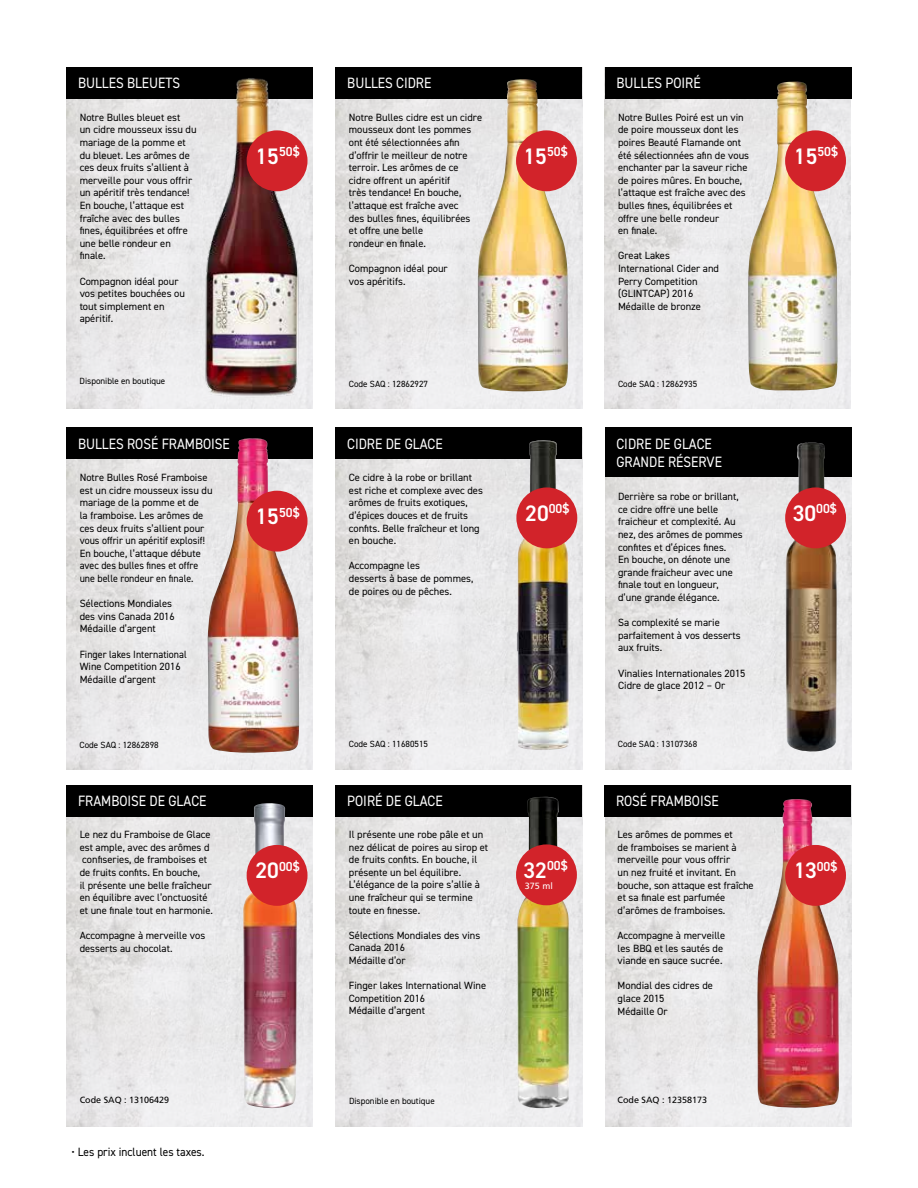
<style>
.page{position:relative;width:918px;height:1188px;background:#fff}
.page>*{position:absolute;margin:0;border:0;box-sizing:border-box;transform-origin:0 0}
.t1{font:15px/18px "DIN2014";color:#fff;scale:.9 1}
.t2{font:600 13.05px "DIN2014";color:#fff}
.t3{font:12px "DIN2014";color:#000;scale:.95 1}
.t4{font:10.5px/12.6px "DIN2014";color:#000}
.t5{font:10.5px/12.6px "DIN2014";color:#000;scale:.95 1}
.t6{font:9px "DIN2014";color:#000}
.t7{font:9px "Frutiger";color:#000}
.t8{font:9px "Frutiger";color:#fff}
.s1{font-size:22.5px}
</style>
<div class="page">
<img style="left:336px;top:99px;width:246px;height:310px">
<div style="left:336px;top:67px;width:246px;height:32px;background:#000"></div>
<img style="left:477px;top:79px;width:92px;height:315px">
<div style="left:516px;top:130px;width:61px;height:61px;background:#d2232a;border-radius:50%"></div>
<img style="left:605px;top:99px;width:246px;height:310px">
<div style="left:605px;top:67px;width:246px;height:32px;background:#000"></div>
<img style="left:748px;top:82px;width:90px;height:310px">
<div style="left:785px;top:130px;width:61px;height:61px;background:#d2232a;border-radius:50%"></div>
<img style="left:67px;top:459px;width:246px;height:310px">
<div style="left:67px;top:428px;width:246px;height:31px;background:#000"></div>
<img style="left:208px;top:438px;width:91px;height:317px">
<div style="left:247px;top:491px;width:61px;height:61px;background:#d2232a;border-radius:50%"></div>
<img style="left:605px;top:817px;width:246px;height:310px">
<div style="left:605px;top:785px;width:246px;height:32px;background:#000"></div>
<img style="left:757px;top:799px;width:82px;height:309px">
<div style="left:785px;top:845px;width:61px;height:61px;background:#d2232a;border-radius:50%"></div>
<img style="left:67px;top:817px;width:246px;height:310px">
<div style="left:67px;top:785px;width:246px;height:32px;background:#000"></div>
<img style="left:243px;top:803px;width:55px;height:309px">
<div style="left:247px;top:845px;width:61px;height:61px;background:#d2232a;border-radius:50%"></div>
<img style="left:605px;top:477px;width:246px;height:293px">
<div style="left:605px;top:428px;width:246px;height:49px;background:#000"></div>
<img style="left:785px;top:443px;width:52px;height:309px">
<div style="left:785px;top:487px;width:61px;height:61px;background:#d2232a;border-radius:50%"></div>
<img style="left:336px;top:459px;width:246px;height:311px">
<div style="left:336px;top:428px;width:246px;height:31px;background:#000"></div>
<img style="left:517px;top:440px;width:52px;height:310px">
<div style="left:516px;top:487px;width:61px;height:61px;background:#d2232a;border-radius:50%"></div>
<img style="left:336px;top:817px;width:246px;height:310px">
<div style="left:336px;top:785px;width:246px;height:32px;background:#000"></div>
<img style="left:517px;top:797px;width:52px;height:314px">
<div style="left:516px;top:844px;width:61px;height:61px;background:#d2232a;border-radius:50%"></div>
<img style="left:67px;top:99px;width:246px;height:310px">
<div style="left:67px;top:67px;width:246px;height:32px;background:#000"></div>
<img style="left:202px;top:78px;width:104px;height:322px">
<div style="left:247px;top:130px;width:61px;height:61px;background:#d2232a;border-radius:50%"></div>
<h1 class="t1" style="left:78px;top:74px;width:115px">BULLES BLEUETS</h1>
<p class="t4" style="left:80px;top:111px;width:118px">Notre Bulles bleuet est<br>un cidre mousseux issu du mariage de la pomme et du bleuet. Les arômes de ces deux fruits s’allient à merveille pour vous offrir un apéritif très tendance!<br>En bouche, l’attaque est fraîche avec des bulles fines, équilibrées et offre une belle rondeur en finale.</p>
<p class="t4" style="left:80px;top:275px;width:107px">Compagnon idéal pour vos petites bouchées ou tout simplement en apéritif.</p>
<p class="t2" style="left:256px;top:143px;width:46px"><span class="s1">15</span>50$</p>
<h1 class="t1" style="left:347px;top:74px;width:95px">BULLES CIDRE</h1>
<p class="t4" style="left:349px;top:111px;width:135px">Notre Bulles cidre est un cidre mousseux dont les pommes ont été sélectionnées afin d’offrir le meilleur de notre terroir. Les arômes de ce cidre offrent un apéritif<br>très tendance! En bouche, l’attaque est fraîche avec<br>des bulles fines, équilibrées<br>et offre une belle<br>rondeur en finale.</p>
<p class="t4" style="left:349px;top:262px;width:100px">Compagnon idéal pour vos apéritifs.</p>
<p class="t2" style="left:524px;top:143px;width:46px"><span class="s1">15</span>50$</p>
<h1 class="t1" style="left:616px;top:74px;width:95px">BULLES POIRÉ</h1>
<p class="t4" style="left:618px;top:111px;width:133px">Notre Bulles Poiré est un vin de poire mousseux dont les poires Beauté Flamande ont été sélectionnées afin de vous enchanter par la saveur riche de poires mûres. En bouche, l’attaque est fraîche avec des bulles fines, équilibrées et offre une belle rondeur<br>en finale.</p>
<p class="t4" style="left:618px;top:249px;width:102px">Great Lakes<br>International Cider and<br>Perry Competition (GLINTCAP) 2016<br>Médaille de bronze</p>
<p class="t2" style="left:794px;top:143px;width:46px"><span class="s1">15</span>50$</p>
<p class="t6" style="left:80px;top:376px;width:87px">Disponible en boutique</p>
<p class="t6" style="left:349px;top:379px;width:81px">Code SAQ : 12862927</p>
<p class="t6" style="left:618px;top:379px;width:81px">Code SAQ : 12862935</p>
<h1 class="t1" style="left:78px;top:434px;width:170px">BULLES ROSÉ FRAMBOISE</h1>
<p class="t4" style="left:80px;top:471px;width:134px">Notre Bulles Rosé Framboise est un cidre mousseux issu du mariage de la pomme et de<br>la framboise. Les arômes de ces deux fruits s’allient pour vous offrir un apéritif explosif!<br>En bouche, l’attaque débute avec des bulles fines et offre une belle rondeur en finale.</p>
<p class="t4" style="left:80px;top:597px;width:97px">Sélections Mondiales des vins Canada 2016<br>Médaille d’argent</p>
<p class="t5" style="left:80px;top:647px;width:114px">Finger lakes International<br>Wine Competition 2016<br>Médaille d’argent</p>
<p class="t2" style="left:256px;top:503px;width:46px"><span class="s1">15</span>50$</p>
<h1 class="t1" style="left:347px;top:434px;width:107px">CIDRE DE GLACE</h1>
<p class="t4" style="left:349px;top:471px;width:136px">Ce cidre à la robe or brillant est riche et complexe avec des arômes de fruits exotiques, d’épices douces et de fruits confits. Belle fraîcheur et long en bouche.</p>
<p class="t4" style="left:349px;top:559px;width:126px">Accompagne les<br>desserts à base de pommes, de poires ou de pêches.</p>
<p class="t2" style="left:525px;top:500px;width:46px"><span class="s1">20</span>00$</p>
<h1 class="t1" style="left:616px;top:434px;width:119px">CIDRE DE GLACE<br>GRANDE RÉSERVE</h1>
<p class="t4" style="left:618px;top:490px;width:126px">Derrière sa robe or brillant, ce cidre offre une belle fraicheur et complexité. Au nez, des arômes de pommes confites et d’épices fines.<br>En bouche, on dénote une grande fraicheur avec une finale tout en longueur, d’une grande élégance.</p>
<p class="t4" style="left:618px;top:616px;width:124px">Sa complexité se marie parfaitement à vos desserts aux fruits.</p>
<p class="t4" style="left:618px;top:666px;width:129px">Vinalies Internationales 2015<br>Cidre de glace 2012 – Or</p>
<p class="t2" style="left:793px;top:500px;width:46px"><span class="s1">30</span>00$</p>
<p class="t6" style="left:80px;top:739px;width:81px">Code SAQ : 12862898</p>
<p class="t6" style="left:349px;top:738px;width:81px">Code SAQ : 11680515</p>
<p class="t6" style="left:618px;top:738px;width:81px">Code SAQ : 13107368</p>
<h1 class="t1" style="left:78px;top:792px;width:144px">FRAMBOISE DE GLACE</h1>
<p class="t4" style="left:80px;top:828px;width:135px">Le nez du Framboise de Glace est ample, avec des arômes d confiseries, de framboises et de fruits confits. En bouche,<br>il présente une belle fraîcheur en équilibre avec l’onctuosité et une finale tout en harmonie.</p>
<p class="t4" style="left:80px;top:929px;width:127px">Accompagne à merveille vos desserts au chocolat.</p>
<p class="t2" style="left:256px;top:858px;width:46px"><span class="s1">20</span>00$</p>
<h1 class="t1" style="left:347px;top:792px;width:108px">POIRÉ DE GLACE</h1>
<p class="t4" style="left:349px;top:828px;width:141px">Il présente une robe pâle et un nez délicat de poires au sirop et de fruits confits. En bouche, il présente un bel équilibre.<br>L’élégance de la poire s’allie à une fraîcheur qui se termine toute en finesse.</p>
<p class="t4" style="left:349px;top:929px;width:133px">Sélections Mondiales des vins<br>Canada 2016<br>Médaille d’or</p>
<p class="t4" style="left:349px;top:979px;width:139px">Finger lakes International Wine<br>Competition 2016<br>Médaille d’argent</p>
<p class="t2" style="left:524px;top:857px;width:46px"><span class="s1">32</span>00$</p>
<p class="t8" style="left:525px;top:880px;width:30px">375 ml</p>
<h1 class="t1" style="left:616px;top:792px;width:116px">ROSÉ FRAMBOISE</h1>
<p class="t4" style="left:618px;top:828px;width:138px">Les arômes de pommes et<br>de framboises se marient à merveille pour vous offrir<br>un nez fruité et invitant. En bouche, son attaque est fraîche et sa finale est parfumée d’arômes de framboises.</p>
<p class="t4" style="left:618px;top:929px;width:109px">Accompagne à merveille les BBQ et les sautés de viande en sauce sucrée.</p>
<p class="t4" style="left:618px;top:979px;width:97px">Mondial des cidres de glace 2015<br>Médaille Or</p>
<p class="t2" style="left:794px;top:858px;width:45px"><span class="s1">13</span>00$</p>
<p class="t7" style="left:80px;top:1094px;width:91px">Code SAQ : 13106429</p>
<p class="t6" style="left:349px;top:1095px;width:87px">Disponible en boutique</p>
<p class="t7" style="left:618px;top:1094px;width:91px">Code SAQ : 12358173</p>
<p class="t3" style="left:72px;top:1144px;width:141px">• Les prix incluent les taxes.</p>
</div>
